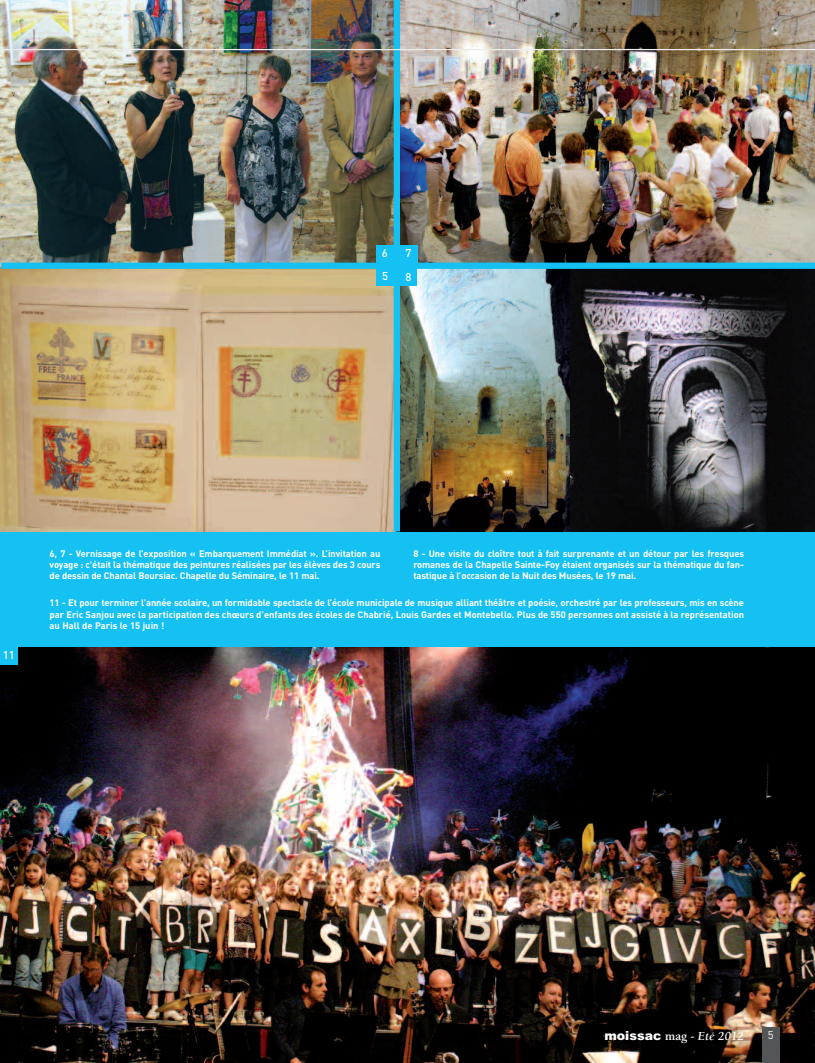
<style>
.page{position:relative;width:815px;height:1063px;background:#fff}
.page>*{position:absolute;margin:0;border:0;box-sizing:border-box;transform-origin:0 0}
.t1{font:900 12.5px "Arial";color:#fff}
.t2{font:500 11.25px/23.4px "DIN";color:#fff}
.t3{font:11.25px "DIN";color:#fff}
.t4{font:700 9.38px/11.2px "DIN";letter-spacing:-.01em;color:#fff;text-align:justify}
.s1{font-family:"Berkeley";font-weight:700}
.s2{font-family:"Berkeley";font-weight:700;font-style:italic}
</style>
<div class="page">
<img style="left:0;top:647px;width:815px;height:416px">
<div style="left:0;top:531px;width:815px;height:116px;background:#15c0f2"></div>
<img style="left:0;top:0;width:394px;height:266px">
<img style="left:400px;top:0;width:415px;height:263px">
<img style="left:0;top:266px;width:815px;height:265px">
<div style="left:762px;top:1028px;width:18px;height:35px;background:#545557"></div>
<div style="left:394px;top:0;width:6px;height:531px;background:#15c0f2"></div>
<hr style="left:0;top:49px;width:815px;height:1px;background:#ebebed">
<div style="left:376px;top:245px;width:18px;height:18px;background:#15c0f2"></div>
<div style="left:376px;top:268px;width:18px;height:18px;background:#15c0f2"></div>
<div style="left:400px;top:245px;width:17px;height:18px;background:#15c0f2"></div>
<div style="left:400px;top:269px;width:17px;height:17px;background:#15c0f2"></div>
<div style="left:0;top:647px;width:18px;height:17px;background:#15c0f2"></div>
<div style="left:1px;top:263px;width:814px;height:6px;background:#15c0f2"></div>
<p class="t2" style="left:382px;top:242px;width:8px">6<br>5</p>
<p class="t2" style="left:405px;top:241px;width:8px">7<br>8</p>
<p class="t2" style="left:3px;top:643px;width:13px">11</p>
<p class="t4" style="left:50px;top:548px;width:332px">6, 7 - Vernissage de l’exposition « Embarquement Immédiat ». L’invitation au voyage : c'était la thématique des peintures réalisées par les élèves des 3 cours de dessin de Chantal Boursiac. Chapelle du Séminaire, le 11 mai.</p>
<p class="t4" style="left:413px;top:548px;width:332px">8 - Une visite du cloître tout à fait surprenante et un détour par les fresques romanes de la Chapelle Sainte-Foy étaient organisés sur la thématique du fan&shy;tastique à l’occasion de la Nuit des Musées, le 19 mai.</p>
<p class="t4" style="left:50px;top:597px;width:696px">11 - Et pour terminer l’année scolaire, un formidable spectacle de l’école municipale de musique alliant théâtre et poésie, orchestré par les professeurs, mis en scène par Eric Sanjou avec la participation des chœurs d’enfants des écoles de Chabrié, Louis Gardes et Montebello. Plus de 550 personnes ont assisté à la représentation au Hall de Paris le 15 juin !</p>
<h1 class="t1" style="left:604px;top:1028px;width:141px">moissac <span class="s1">mag -</span> <span class="s2">Eté 2012</span></h1>
<p class="t3" style="left:768px;top:1028px;width:7px">5</p>
</div>
